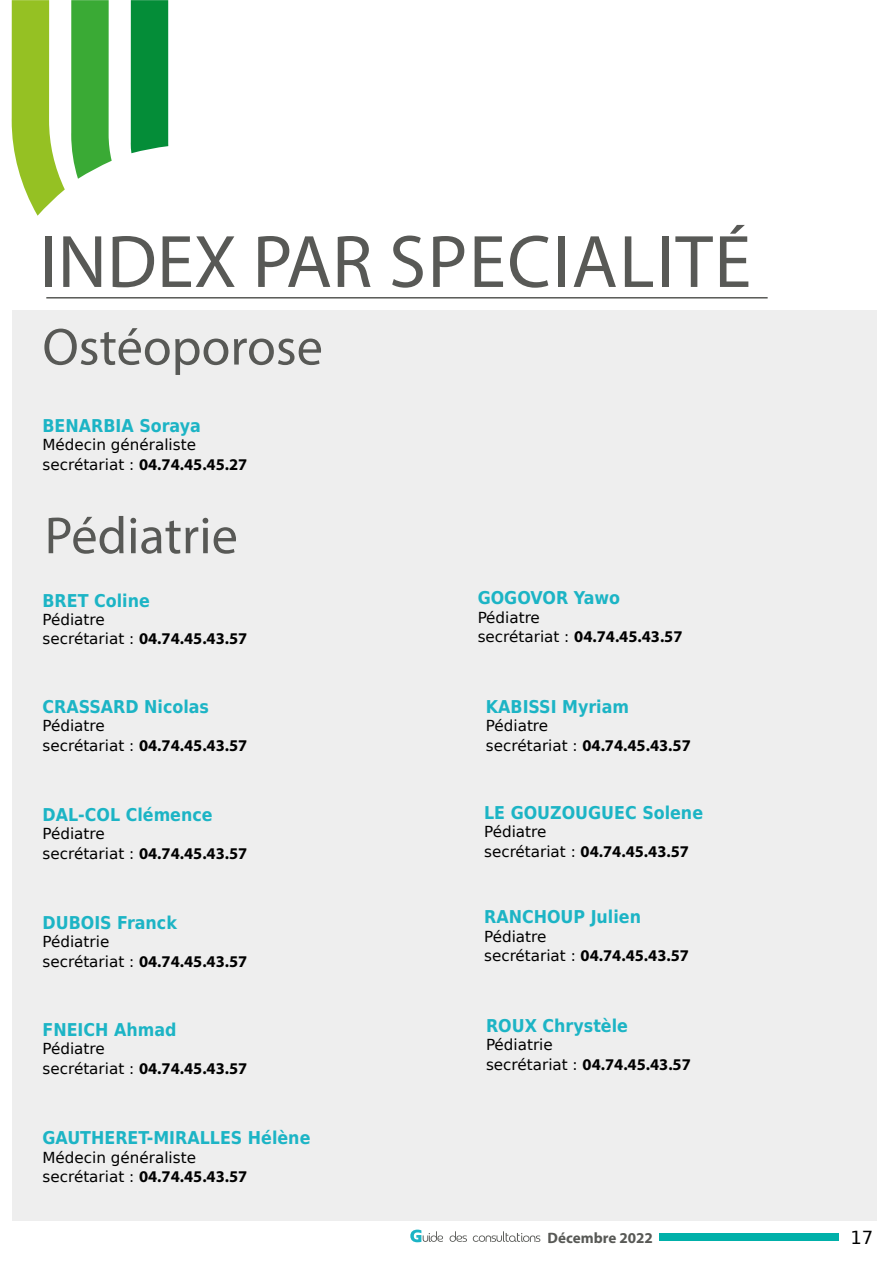
<style>
.page{position:relative;width:893px;height:1263px;background:#fff}
.page>*{position:absolute;margin:0;border:0;box-sizing:border-box;transform-origin:0 0}
.t1{font:75px "Myriad Pro";letter-spacing:.02em;color:#585956}
.t2{font:52.5px "Myriad Pro";color:#585956}
.t3{font:18px "DejaVu Sans";color:#000}
.t4{font:700 17.7px "DejaVu Sans Condensed";color:#1cb4c5}
.t5{font:700 16.5px "Myriad Pro";color:#000}
.t6{font:15.15px "DejaVu Sans";color:#000}
.t7{font:700 15.15px "Myriad Pro";color:#585956}
.s1{font-family:"DejaVu Sans";font-weight:400;font-size:15.15px}
</style>
<div class="page">
<div style="left:659px;top:1234px;width:180px;height:7px;background:#00b0a9"></div>
<svg style="left:410px;top:1229px;width:33px;height:13px"></svg>
<svg style="left:450px;top:1231px;width:17px;height:11px"></svg>
<svg style="left:473px;top:1231px;width:67px;height:11px"></svg>
<div style="left:131px;top:0;width:37px;height:153px;background:#048d38"></div>
<svg style="left:71px;top:0;width:41px;height:179px;background:#54b550"></svg>
<svg style="left:12px;top:0;width:53px;height:216px"></svg>
<div style="left:13px;top:310px;width:864px;height:911px;background:#eee"></div>
<hr style="left:46px;top:297px;width:722px;height:2px;background:#585956">
<h1 class="t1" style="left:40px;top:216px;width:713px">INDEX PAR SPECIALITÉ</h1>
<h2 class="t2" style="left:43px;top:315px;width:282px">Ostéoporose</h2>
<p class="t4" style="left:43px;top:411px;width:160px">BENARBIA Soraya</p>
<p class="t6" style="left:43px;top:433px;width:155px">Médecin généraliste</p>
<p class="t5" style="left:43px;top:454px;width:206px"><span class="s1">secrétariat :</span> 04.74.45.45.27</p>
<h2 class="t2" style="left:45px;top:503px;width:195px">Pédiatrie</h2>
<p class="t4" style="left:43px;top:586px;width:109px">BRET Coline</p>
<p class="t6" style="left:43px;top:607px;width:64px">Pédiatre</p>
<p class="t5" style="left:43px;top:628px;width:206px"><span class="s1">secrétariat :</span> 04.74.45.43.57</p>
<p class="t4" style="left:43px;top:692px;width:168px">CRASSARD Nicolas</p>
<p class="t6" style="left:43px;top:713px;width:64px">Pédiatre</p>
<p class="t5" style="left:43px;top:734px;width:206px"><span class="s1">secrétariat :</span> 04.74.45.43.57</p>
<p class="t4" style="left:43px;top:800px;width:172px">DAL-COL Clémence</p>
<p class="t6" style="left:43px;top:822px;width:64px">Pédiatre</p>
<p class="t5" style="left:43px;top:843px;width:206px"><span class="s1">secrétariat :</span> 04.74.45.43.57</p>
<p class="t4" style="left:43px;top:908px;width:136px">DUBOIS Franck</p>
<p class="t6" style="left:43px;top:930px;width:68px">Pédiatrie</p>
<p class="t5" style="left:43px;top:951px;width:206px"><span class="s1">secrétariat :</span> 04.74.45.43.57</p>
<p class="t4" style="left:43px;top:1015px;width:135px">FNEICH Ahmad</p>
<p class="t6" style="left:43px;top:1036px;width:64px">Pédiatre</p>
<p class="t5" style="left:43px;top:1058px;width:206px"><span class="s1">secrétariat :</span> 04.74.45.43.57</p>
<p class="t4" style="left:43px;top:1124px;width:269px">GAUTHERET-MIRALLES Hélène</p>
<p class="t6" style="left:43px;top:1145px;width:155px">Médecin généraliste</p>
<p class="t5" style="left:43px;top:1166px;width:206px"><span class="s1">secrétariat :</span> 04.74.45.43.57</p>
<p class="t4" style="left:478px;top:584px;width:144px">GOGOVOR Yawo</p>
<p class="t6" style="left:478px;top:605px;width:64px">Pédiatre</p>
<p class="t5" style="left:478px;top:626px;width:206px"><span class="s1">secrétariat :</span> 04.74.45.43.57</p>
<p class="t4" style="left:486px;top:692px;width:145px">KABISSI Myriam</p>
<p class="t6" style="left:486px;top:713px;width:64px">Pédiatre</p>
<p class="t5" style="left:486px;top:734px;width:206px"><span class="s1">secrétariat :</span> 04.74.45.43.57</p>
<p class="t4" style="left:484px;top:798px;width:220px">LE GOUZOUGUEC Solene</p>
<p class="t6" style="left:484px;top:819px;width:64px">Pédiatre</p>
<p class="t5" style="left:484px;top:841px;width:206px"><span class="s1">secrétariat :</span> 04.74.45.43.57</p>
<p class="t4" style="left:484px;top:903px;width:158px">RANCHOUP Julien</p>
<p class="t6" style="left:484px;top:924px;width:64px">Pédiatre</p>
<p class="t5" style="left:484px;top:945px;width:206px"><span class="s1">secrétariat :</span> 04.74.45.43.57</p>
<p class="t4" style="left:486px;top:1011px;width:143px">ROUX Chrystèle</p>
<p class="t6" style="left:486px;top:1032px;width:68px">Pédiatrie</p>
<p class="t5" style="left:486px;top:1053px;width:206px"><span class="s1">secrétariat :</span> 04.74.45.43.57</p>
<p class="t7" style="left:548px;top:1228px;width:107px">Décembre 2022</p>
<p class="t3" style="left:850px;top:1223px;width:24px">17</p>
</div>
